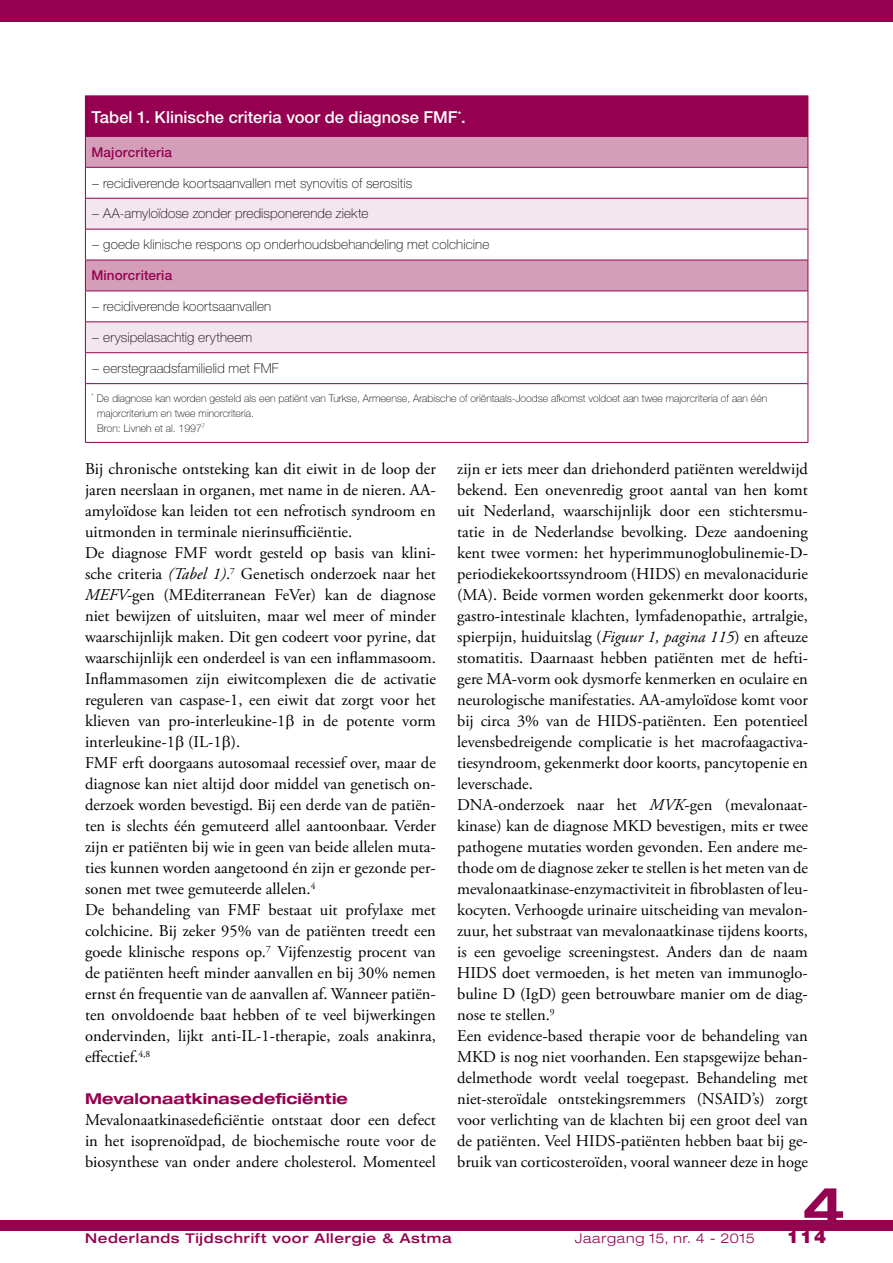
<style>
.page{position:relative;width:893px;height:1263px;background:#fff}
.page>*{position:absolute;margin:0;border:0;box-sizing:border-box;transform-origin:0 0}
.t1{font:700 expanded 52.5px "Helvetica Neue LT Std";color:#960050}
.t2{font:900 18px "Helvetica Neue LT Std";color:#960050}
.t3{font:16.5px/21px "Adobe Garamond Pro";color:#000}
.t4{font:500 16.5px "Helvetica Neue LT Std";letter-spacing:.005em;color:#fff}
.t5{font:700 expanded 15px "Helvetica Neue LT Std";letter-spacing:.01em;color:#960050}
.t6{font:100 13.5px "Helvetica Neue LT Std";letter-spacing:.01em;color:#000}
.t7{font:500 expanded 13.5px "Helvetica Neue LT Std";letter-spacing:.05em;color:#960050}
.t8{font:500 13.5px "Helvetica Neue LT Std";letter-spacing:.01em;color:#960050}
.t9{font:300 expanded 13.5px "Helvetica Neue LT Std";letter-spacing:.06em;color:#960050}
.t10{font:100 10.5px/15px "Helvetica Neue LT Std";color:#000}
.s1{font-style:italic}
</style>
<div class="page">
<div style="left:0;top:1220px;width:893px;height:11px;background:#960050"></div>
<div style="left:0;top:0;width:893px;height:21px;background:#960050"></div>
<div style="left:85px;top:96px;width:723px;height:40px;background:#960050"></div>
<svg style="left:86px;top:137px;width:722px;height:61px"></svg>
<svg style="left:86px;top:199px;width:722px;height:153px"></svg>
<hr style="left:85px;top:95px;width:723px;height:1px;background:#960050">
<hr style="left:808px;top:96px;width:1px;height:40px;background:#960050">
<hr style="left:85px;top:136px;width:723px;height:1px;background:#960050">
<hr style="left:85px;top:137px;width:1px;height:30px;background:#960050">
<hr style="left:808px;top:137px;width:1px;height:30px;background:#960050">
<hr style="left:85px;top:167px;width:723px;height:1px;background:#960050">
<hr style="left:85px;top:168px;width:1px;height:30px;background:#960050">
<hr style="left:808px;top:168px;width:1px;height:30px;background:#960050">
<hr style="left:85px;top:198px;width:1px;height:31px;background:#960050">
<hr style="left:808px;top:198px;width:1px;height:31px;background:#960050">
<hr style="left:85px;top:229px;width:1px;height:31px;background:#960050">
<hr style="left:808px;top:229px;width:1px;height:31px;background:#960050">
<hr style="left:85px;top:260px;width:723px;height:1px;background:#960050">
<hr style="left:85px;top:260px;width:1px;height:31px;background:#960050">
<hr style="left:808px;top:260px;width:1px;height:31px;background:#960050">
<hr style="left:85px;top:291px;width:723px;height:1px;background:#960050">
<hr style="left:85px;top:291px;width:1px;height:31px;background:#960050">
<hr style="left:808px;top:291px;width:1px;height:31px;background:#960050">
<hr style="left:85px;top:322px;width:1px;height:30px;background:#960050">
<hr style="left:808px;top:322px;width:1px;height:30px;background:#960050">
<hr style="left:85px;top:352px;width:723px;height:1px;background:#960050">
<hr style="left:85px;top:353px;width:1px;height:31px;background:#960050">
<hr style="left:808px;top:353px;width:1px;height:31px;background:#960050">
<hr style="left:85px;top:384px;width:1px;height:58px;background:#960050">
<hr style="left:808px;top:384px;width:1px;height:58px;background:#960050">
<hr style="left:86px;top:198px;width:722px;height:1px;background:#960050">
<hr style="left:86px;top:229px;width:722px;height:1px;background:#960050">
<hr style="left:86px;top:321px;width:722px;height:1px;background:#960050">
<hr style="left:86px;top:383px;width:722px;height:1px;background:#960050">
<hr style="left:85px;top:442px;width:723px;height:1px;background:#960050">
<p class="t4" style="left:91px;top:108px;width:376px">Tabel 1. Klinische criteria voor de diagnose FMF<sup>*</sup>.</p>
<p class="t8" style="left:91px;top:144px;width:82px">Majorcriteria</p>
<p class="t6" style="left:91px;top:175px;width:322px">− recidiverende koortsaanvallen met synovitis of serositis</p>
<p class="t6" style="left:91px;top:206px;width:279px">− AA-amyloïdose zonder predisponerende ziekte</p>
<p class="t6" style="left:91px;top:237px;width:399px">− goede klinische respons op onderhoudsbehandeling met colchicine</p>
<p class="t8" style="left:91px;top:267px;width:82px">Minorcriteria</p>
<p class="t6" style="left:91px;top:299px;width:181px">− recidiverende koortsaanvallen</p>
<p class="t6" style="left:91px;top:330px;width:162px">− erysipelasachtig erytheem</p>
<p class="t6" style="left:91px;top:360px;width:189px">− eerstegraadsfamilielid met FMF</p>
<p class="t10" style="left:97px;top:390px;width:671px;text-indent:-6px"><sup>*</sup> De diagnose kan worden gesteld als een patiënt van Turkse, Armeense, Arabische of oriëntaals-Joodse afkomst voldoet aan twee majorcriteria of aan één majorcriterium en twee minorcriteria.<br>Bron: Livneh et al. 1997<sup>7</sup></p>
<p class="t3" style="left:85px;top:459px;width:352px">Bij chronische ontsteking kan dit eiwit in de loop der jaren neerslaan in organen, met name in de nieren. AA&shy;amyloïdose kan leiden tot een nefrotisch syndroom en uitmonden in terminale nierinsufficiëntie.<br>De diagnose FMF wordt gesteld op basis van klini&shy;sche criteria <span class="s1">(Tabel 1)</span>.<sup>7</sup> Genetisch onderzoek naar het <span class="s1">MEFV-</span>gen (MEditerranean FeVer) kan de diagnose niet bewijzen of uitsluiten, maar wel meer of minder waarschijnlijk maken. Dit gen codeert voor pyrine, dat waarschijnlijk een onderdeel is van een inflammasoom.<br>Inflammasomen zijn eiwitcomplexen die de activatie reguleren van caspase-1, een eiwit dat zorgt voor het klieven van pro-interleukine-1 in de potente vorm interleukine-1 (IL-1 ).<br>FMF erft doorgaans autosomaal recessief over, maar de diagnose kan niet altijd door middel van genetisch on&shy;derzoek worden bevestigd. Bij een derde van de patiën&shy;ten is slechts één gemuteerd allel aantoonbaar. Verder zijn er patiënten bij wie in geen van beide allelen muta&shy;ties kunnen worden aangetoond én zijn er gezonde per&shy;sonen met twee gemuteerde allelen.<sup>4<br></sup>De behandeling van FMF bestaat uit profylaxe met colchicine. Bij zeker 95% van de patiënten treedt een goede klinische respons op.<sup>7</sup> Vijfenzestig procent van de patiënten heeft minder aanvallen en bij 30% nemen ernst én frequentie van de aanvallen af. Wanneer patiën&shy;ten onvoldoende baat hebben of te veel bijwerkingen ondervinden, lijkt anti-IL-1-therapie, zoals anakinra, effectief.<sup>4,8</sup></p>
<p class="t5" style="left:85px;top:1089px;width:264px">Mevalonaatkinasedeficiëntie</p>
<p class="t3" style="left:85px;top:1110px;width:352px;text-align:justify">Mevalonaatkinasedeficiëntie ontstaat door een defect in het isoprenoïdpad, de biochemische route voor de biosynthese van onder andere cholesterol. Momenteel</p>
<p class="t3" style="left:457px;top:459px;width:352px">zijn er iets meer dan driehonderd patiënten wereldwijd bekend. Een onevenredig groot aantal van hen komt uit Nederland, waarschijnlijk door een stichtersmu&shy;tatie in de Nederlandse bevolking. Deze aandoening kent twee vormen: het hyperimmunoglobulinemie-D&shy;periodiekekoortssyndroom (HIDS) en mevalonacidurie (MA). Beide vormen worden gekenmerkt door koorts, gastro-intestinale klachten, lymfadenopathie, artralgie, spierpijn, huiduitslag (<span class="s1">Figuur 1, pagina 115</span>) en afteuze stomatitis. Daarnaast hebben patiënten met de hefti&shy;gere MA-vorm ook dysmorfe kenmerken en oculaire en neurologische manifestaties. AA-amyloïdose komt voor bij circa 3% van de HIDS-patiënten. Een potentieel levensbedreigende complicatie is het macrofaagactiva&shy;tiesyndroom, gekenmerkt door koorts, pancytopenie en leverschade.<br>DNA-onderzoek naar het <span class="s1">MVK</span>-gen (mevalonaat&shy;kinase) kan de diagnose MKD bevestigen, mits er twee pathogene mutaties worden gevonden. Een andere me&shy;thode om de diagnose zeker te stellen is het meten van de mevalonaatkinase-enzymactiviteit in fibroblasten of leu&shy;kocyten. Verhoogde urinaire uitscheiding van mevalon&shy;zuur, het substraat van mevalonaatkinase tijdens koorts, is een gevoelige screeningstest. Anders dan de naam HIDS doet vermoeden, is het meten van immunoglo&shy;buline D (IgD) geen betrouwbare manier om de diag&shy;nose te stellen.<sup>9<br></sup>Een evidence-based therapie voor de behandeling van MKD is nog niet voorhanden. Een stapsgewijze behan&shy;delmethode wordt veelal toegepast. Behandeling met niet-steroïdale ontstekingsremmers (NSAID’s) zorgt voor verlichting van de klachten bij een groot deel van de patiënten. Veel HIDS-patiënten hebben baat bij ge&shy;bruik van corticosteroïden, vooral wanneer deze in hoge</p>
<h1 class="t1" style="left:802px;top:1173px;width:44px">4</h1>
<p class="t7" style="left:85px;top:1230px;width:368px">Nederlands Tijdschrift voor Allergie &amp; Astma</p>
<p class="t9" style="left:575px;top:1230px;width:181px">Jaargang 15, nr. 4 - 2015</p>
<p class="t2" style="left:787px;top:1226px;width:41px">114</p>
</div>
